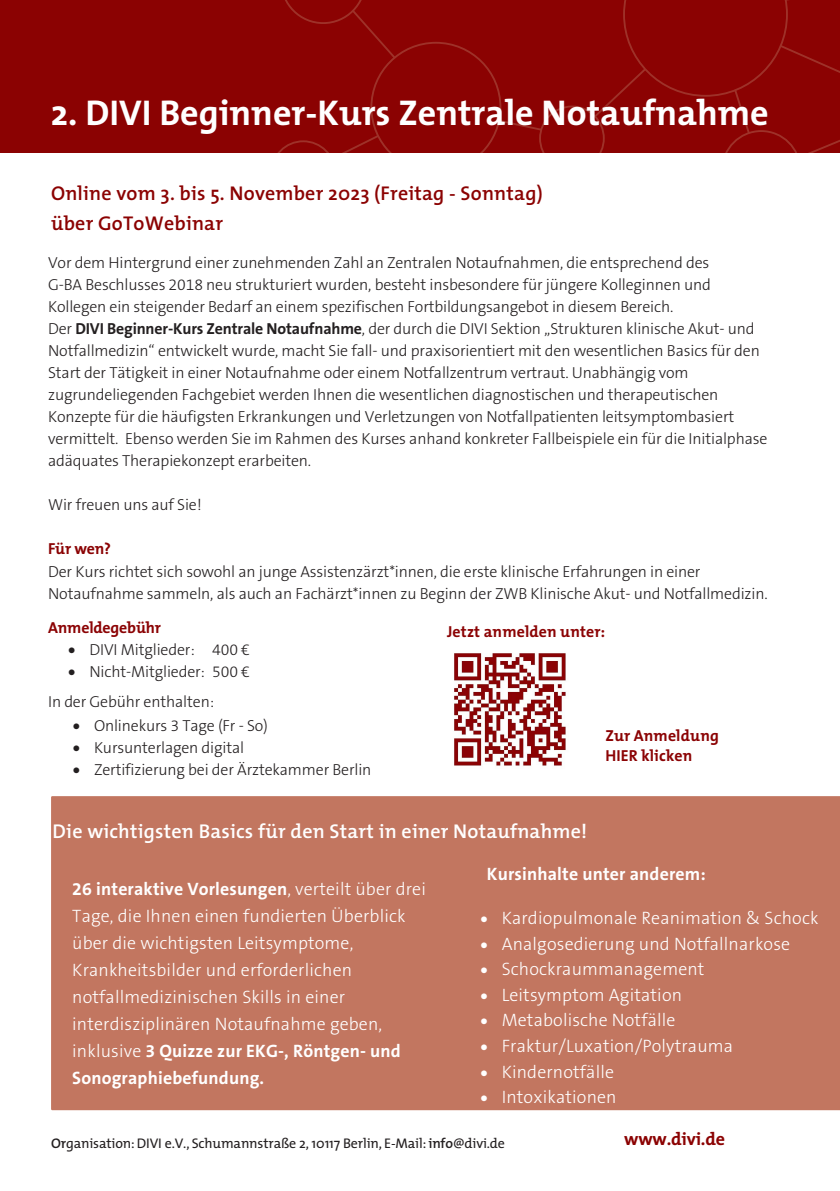
<style>
.page{position:relative;width:840px;height:1191px;background:#fff}
.page>*{position:absolute;margin:0;border:0;box-sizing:border-box;transform-origin:0 0}
.t1{font:700 36px "The Mix";color:#fff}
.t2{font:600 20px/29.4px "The Mix";letter-spacing:.01em;color:#8b0202}
.t3{font:600 20px "The Mix";letter-spacing:.01em;color:#fff}
.t4{font:300 18px/27px "The Sans B3";letter-spacing:.01em;color:#fff}
.t5{font:700 18px/27.2px "The Sans B7";letter-spacing:.01em;color:#fff}
.t6{font:700 18px "The Mix";letter-spacing:-.01em;color:#8b0202}
.t7{font:300 16px/22px "The Sans B3";letter-spacing:-.01em;color:#231f20}
.t8{font:700 16px/19.2px "The Mix";letter-spacing:.01em;color:#8b0304}
.t9{font:700 16px "The Mix";letter-spacing:-.01em;color:#8b0304}
.t10{font:14px "The Mix";letter-spacing:-.01em;color:#231f20}
.s1{font-family:"The Sans B7";font-weight:700}
.s2{font-family:"The Sans B3";font-weight:300}
.s3{font-weight:600}
</style>
<div class="page">
<div style="left:0;top:0;width:839px;height:152px;background:#8b0202"></div>
<svg style="left:278px;top:0;width:223px;height:152px"></svg>
<svg style="left:539px;top:0;width:300px;height:152px"></svg>
<div style="left:51px;top:796px;width:788px;height:314px;background:#c27660"></div>
<img style="left:454px;top:653px;width:112px;height:113px">
<h1 class="t1" style="left:51px;top:82px;width:719px">2. DIVI Beginner-Kurs Zentrale Notaufnahme</h1>
<p class="t2" style="left:51px;top:179px;width:493px">Online vom 3. bis 5. November 2023 (Freitag - Sonntag) über GoToWebinar</p>
<p class="t7" style="left:48px;top:253px;width:720px">Vor dem Hintergrund einer zunehmenden Zahl an Zentralen Notaufnahmen, die entsprechend des<br>G-BA Beschlusses 2018 neu strukturiert wurden, besteht insbesondere für jüngere Kolleginnen und Kollegen ein steigender Bedarf an einem spezifischen Fortbildungsangebot in diesem Bereich.<br>Der <span class="s1">DIVI Beginner-Kurs Zentrale Notaufnahme</span>, der durch die DIVI Sektion „Strukturen klinische Akut- und Notfallmedizin“ entwickelt wurde, macht Sie fall- und praxisorientiert mit den wesentlichen Basics für den Start der Tätigkeit in einer Notaufnahme oder einem Notfallzentrum vertraut. Unabhängig vom zugrundeliegenden Fachgebiet werden Ihnen die wesentlichen diagnostischen und therapeutischen Konzepte für die häufigsten Erkrankungen und Verletzungen von Notfallpatienten leitsymptombasiert vermittelt. Ebenso werden Sie im Rahmen des Kurses anhand konkreter Fallbeispiele ein für die Initialphase adäquates Therapiekonzept erarbeiten.</p>
<p class="t7" style="left:48px;top:495px;width:155px">Wir freuen uns auf Sie!</p>
<p class="t8" style="left:48px;top:539px;width:64px">Für wen?</p>
<p class="t7" style="left:48px;top:561px;width:720px">Der Kurs richtet sich sowohl an junge Assistenzärzt*innen, die erste klinische Erfahrungen in einer<br>Notaufnahme sammeln, als auch an Fachärzt*innen zu Beginn der ZWB Klinische Akut- und Notfallmedizin.</p>
<p class="t9" style="left:48px;top:614px;width:114px">Anmeldegebühr</p>
<p class="t7" style="left:68px;top:639px;width:183px">• DIVI Mitglieder: 400 €</p>
<p class="t7" style="left:48px;top:657px;width:203px;line-height:29.8px;text-indent:20px">• Nicht-Mitglieder: 500 €<br>In der Gebühr enthalten:</p>
<p class="t7" style="left:73px;top:715px;width:197px">• Onlinekurs 3 Tage (Fr - So)</p>
<p class="t7" style="left:73px;top:737px;width:173px">• Kursunterlagen digital</p>
<p class="t7" style="left:73px;top:759px;width:300px">• Zertifizierung bei der Ärztekammer Berlin</p>
<p class="t8" style="left:447px;top:621px;width:159px">Jetzt anmelden unter:</p>
<p class="t8" style="left:605px;top:726px;width:115px">Zur Anmeldung<br>HIER klicken</p>
<p class="t3" style="left:53px;top:819px;width:536px">Die wichtigsten Basics für den Start in einer Notaufnahme!</p>
<p class="t5" style="left:72px;top:875px;width:355px">26 interaktive Vorlesungen<span class="s2">, verteilt über drei</span></p>
<p class="t4" style="left:72px;top:902px;width:335px">Tage, die Ihnen einen fundierten Überblick über die wichtigsten Leitsymptome, Krankheitsbilder und erforderlichen notfallmedizinischen Skills in einer interdisziplinären Notaufnahme geben,</p>
<p class="t5" style="left:72px;top:1037px;width:330px"><span class="s2">inklusive</span> 3 Quizze zur EKG-, Röntgen- und<br>Sonographiebefundung.</p>
<p class="t5" style="left:486px;top:860px;width:220px">Kursinhalte unter anderem:</p>
<p class="t4" style="left:480px;top:905px;width:339px">• Kardiopulmonale Reanimation &amp; Schock</p>
<p class="t4" style="left:480px;top:930px;width:311px">• Analgosedierung und Notfallnarkose</p>
<p class="t4" style="left:480px;top:956px;width:225px">• Schockraummanagement</p>
<p class="t4" style="left:480px;top:982px;width:203px">• Leitsymptom Agitation</p>
<p class="t4" style="left:480px;top:1007px;width:196px">• Metabolische Notfälle</p>
<p class="t4" style="left:480px;top:1033px;width:254px">• Fraktur/Luxation/Polytrauma</p>
<p class="t4" style="left:480px;top:1058px;width:135px">• Kindernotfälle</p>
<p class="t4" style="left:480px;top:1084px;width:138px">• Intoxikationen</p>
<p class="t10" style="left:51px;top:1132px;width:455px"><span class="s3">Or</span>ganisation: DIVI e.V., Schumannstraße 2, 10117 Berlin, E-Mail: <span class="s3">info</span>@divi.de</p>
<p class="t6" style="left:624px;top:1123px;width:102px">www.divi.de</p>
</div>
